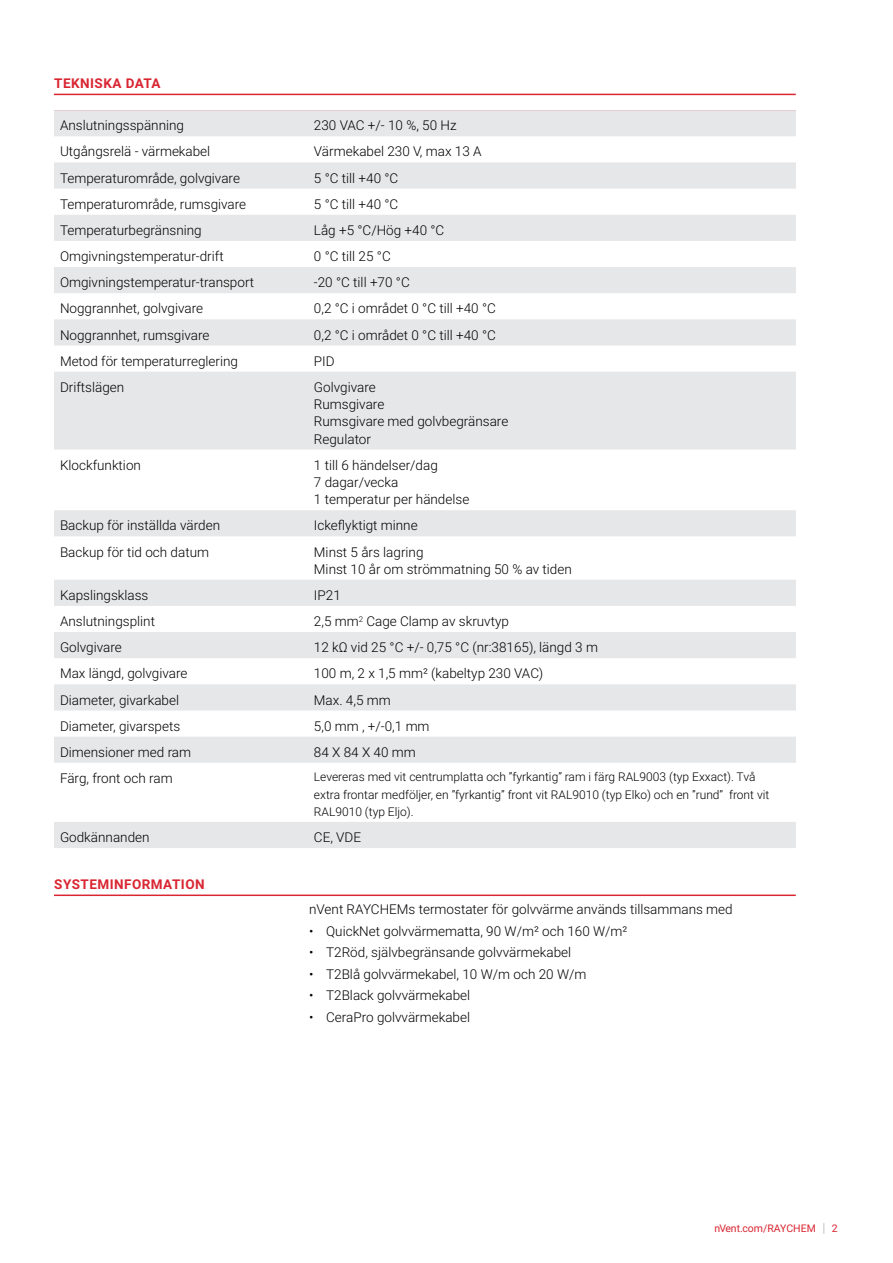
<style>
.page{position:relative;width:893px;height:1263px;background:#fff}
.page>*{position:absolute;margin:0;border:0;box-sizing:border-box;transform-origin:0 0}
.t1{font:300 13.5px/17.2px "Roboto";color:#000}
.t2{font:700 13.5px "Roboto";letter-spacing:.035em;color:#d92632}
.t3{font:300 12px/17.2px "Roboto";color:#000}
.t4{font:10.5px "Roboto";color:#d92632}
.s1{font-weight:300;font-size:12.6px;color:#90969e}
</style>
<div class="page">
<hr style="left:54px;top:94px;width:742px;height:1px;background:#d92632">
<hr style="left:54px;top:894px;width:742px;height:2px;background:#d92632">
<svg style="left:54px;top:110px;width:742px;height:738px"></svg>
<p class="t2" style="left:54px;top:73px;width:108px">TEKNISKA DATA</p>
<p class="t1" style="left:60px;top:116px;width:126px">Anslutningsspänning</p>
<p class="t1" style="left:314px;top:116px;width:144px">230 VAC +/- 10 %, 50 Hz</p>
<p class="t1" style="left:60px;top:143px;width:152px">Utgångsrelä - värmekabel</p>
<p class="t1" style="left:314px;top:143px;width:169px">Värmekabel 230 V, max 13 A</p>
<p class="t1" style="left:60px;top:169px;width:182px">Temperaturområde, golvgivare</p>
<p class="t1" style="left:314px;top:169px;width:86px">5 °C till +40 °C</p>
<p class="t1" style="left:60px;top:195px;width:188px">Temperaturområde, rumsgivare</p>
<p class="t1" style="left:314px;top:195px;width:86px">5 °C till +40 °C</p>
<p class="t1" style="left:60px;top:221px;width:143px">Temperaturbegränsning</p>
<p class="t1" style="left:314px;top:221px;width:132px">Låg +5 °C/Hög +40 °C</p>
<p class="t1" style="left:60px;top:247px;width:165px">Omgivningstemperatur-drift</p>
<p class="t1" style="left:314px;top:247px;width:78px">0 °C till 25 °C</p>
<p class="t1" style="left:60px;top:273px;width:196px">Omgivningstemperatur-transport</p>
<p class="t1" style="left:314px;top:273px;width:97px">-20 °C till +70 °C</p>
<p class="t1" style="left:60px;top:299px;width:145px">Noggrannhet, golvgivare</p>
<p class="t1" style="left:314px;top:299px;width:183px">0,2 °C i området 0 °C till +40 °C</p>
<p class="t1" style="left:60px;top:326px;width:151px">Noggrannhet, rumsgivare</p>
<p class="t1" style="left:314px;top:326px;width:183px">0,2 °C i området 0 °C till +40 °C</p>
<p class="t1" style="left:60px;top:352px;width:180px">Metod för temperaturreglering</p>
<p class="t1" style="left:314px;top:352px;width:22px">PID</p>
<p class="t1" style="left:60px;top:378px;width:66px">Driftslägen</p>
<p class="t1" style="left:314px;top:378px;width:196px">Golvgivare<br>Rumsgivare<br>Rumsgivare med golvbegränsare<br>Regulator</p>
<p class="t1" style="left:60px;top:456px;width:83px">Klockfunktion</p>
<p class="t1" style="left:314px;top:456px;width:157px">1 till 6 händelser/dag<br>7 dagar/vecka<br>1 temperatur per händelse</p>
<p class="t1" style="left:60px;top:516px;width:162px">Backup för inställda värden</p>
<p class="t1" style="left:314px;top:516px;width:105px">Ickeflyktigt minne</p>
<p class="t1" style="left:60px;top:543px;width:151px">Backup för tid och datum</p>
<p class="t1" style="left:314px;top:543px;width:259px">Minst 5 års lagring<br>Minst 10 år om strömmatning 50 % av tiden</p>
<p class="t1" style="left:60px;top:586px;width:90px">Kapslingsklass</p>
<p class="t1" style="left:314px;top:586px;width:28px">IP21</p>
<p class="t1" style="left:60px;top:612px;width:97px">Anslutningsplint</p>
<p class="t1" style="left:314px;top:612px;width:197px">2,5 mm<sup>2</sup> Cage Clamp av skruvtyp</p>
<p class="t1" style="left:60px;top:638px;width:63px">Golvgivare</p>
<p class="t1" style="left:314px;top:638px;width:286px">12 kΩ vid 25 °C +/- 0,75 °C (nr:38165), längd 3 m</p>
<p class="t1" style="left:60px;top:664px;width:129px">Max längd, golvgivare</p>
<p class="t1" style="left:314px;top:664px;width:231px">100 m, 2 x 1,5 mm² (kabeltyp 230 VAC)</p>
<p class="t1" style="left:60px;top:691px;width:121px">Diameter, givarkabel</p>
<p class="t1" style="left:314px;top:691px;width:78px">Max. 4,5 mm</p>
<p class="t1" style="left:60px;top:717px;width:122px">Diameter, givarspets</p>
<p class="t1" style="left:314px;top:717px;width:117px">5,0 mm , +/-0,1 mm</p>
<p class="t1" style="left:60px;top:743px;width:133px">Dimensioner med ram</p>
<p class="t1" style="left:314px;top:743px;width:103px">84 X 84 X 40 mm</p>
<p class="t1" style="left:60px;top:769px;width:114px">Färg, front och ram</p>
<p class="t3" style="left:314px;top:768px;width:457px">Levereras med vit centrumplatta och ”fyrkantig” ram i färg RAL9003 (typ Exxact). Två extra frontar medföljer, en ”fyrkantig” front vit RAL9010 (typ Elko) och en ”rund” front vit<br>RAL9010 (typ Eljo).</p>
<p class="t1" style="left:60px;top:828px;width:91px">Godkännanden</p>
<p class="t1" style="left:314px;top:828px;width:49px">CE, VDE</p>
<p class="t2" style="left:54px;top:874px;width:152px">SYSTEMINFORMATION</p>
<p class="t1" style="left:309px;top:900px;width:425px">nVent RAYCHEMs termostater för golvvärme används tillsammans med</p>
<p class="t1" style="left:309px;top:922px;width:320px">• QuickNet golvvärmematta, 90 W/m² och 160 W/m²</p>
<p class="t1" style="left:309px;top:943px;width:264px">• T2Röd, självbegränsande golvvärmekabel</p>
<p class="t1" style="left:309px;top:965px;width:279px">• T2Blå golvvärmekabel, 10 W/m och 20 W/m</p>
<p class="t1" style="left:309px;top:986px;width:163px">• T2Black golvvärmekabel</p>
<p class="t1" style="left:309px;top:1008px;width:162px">• CeraPro golvvärmekabel</p>
<p class="t4" style="left:714px;top:1220px;width:125px">nVent.com/RAYCHEM <span class="s1">|</span> 2</p>
</div>
